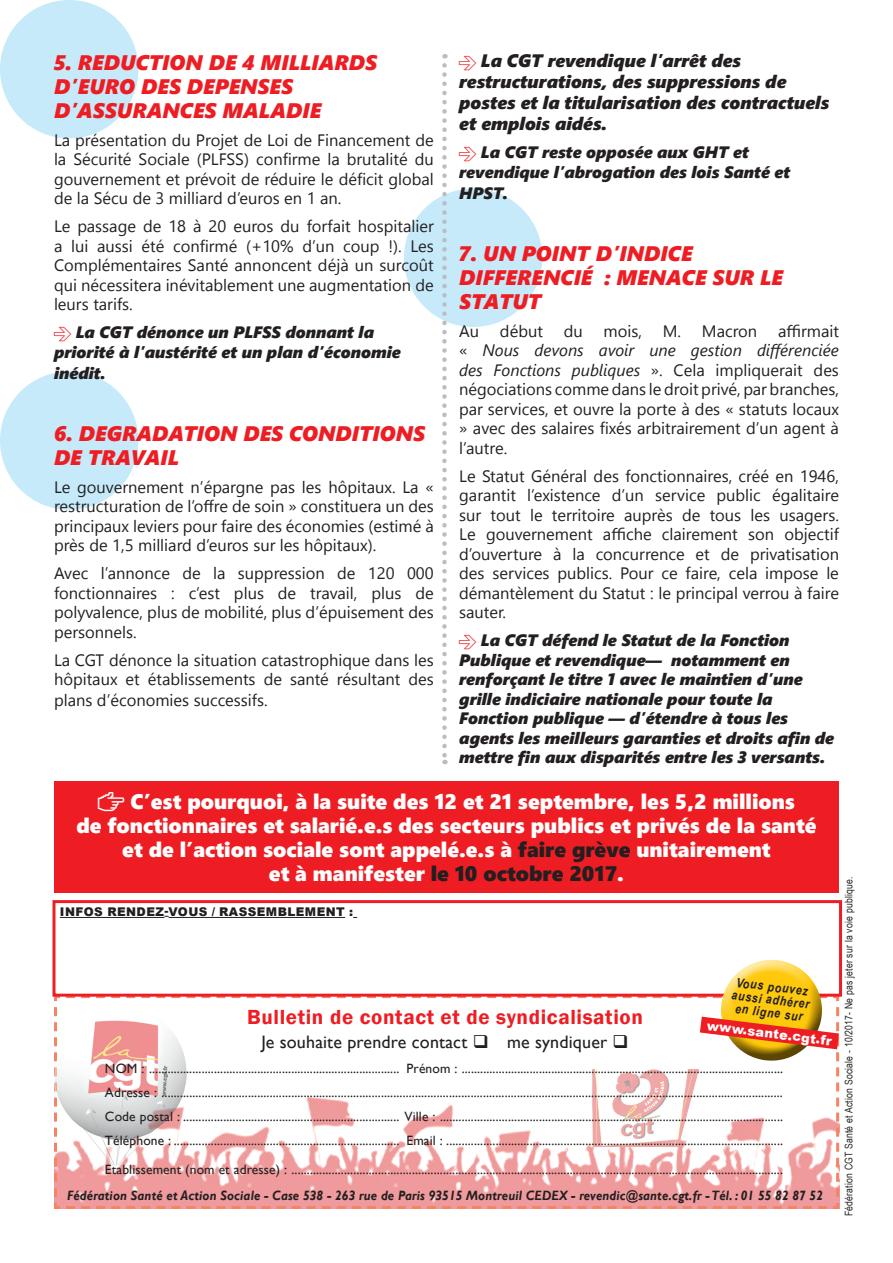
<style>
.page{position:relative;width:893px;height:1263px;background:#fff}
.page>*{position:absolute;margin:0;border:0;box-sizing:border-box;transform-origin:0 0}
.t1{font:21px/24px "Segoe UI Black";color:#fff;text-align:center}
.inter{font:italic 21px/24px "Segoe UI Black";color:#ee1d23}
.inter_2_coul{font:600 21px "Franklin Gothic";letter-spacing:.03em;color:#ee1d23}
.t2{font:italic 18px/21px "Segoe UI Black";color:#231f20}
.txt_courant{font:18px "Gill Sans";letter-spacing:.01em;color:#231f20}
.t3{font:16.5px/19.5px "Segoe UI";color:#231f20;text-align:justify}
.t4{font:italic 16.5px/19.5px "Segoe UI Black";color:#231f20}
.txt_courant-2{font:13.5px "Gill Sans";letter-spacing:.01em;color:#231f20}
.txt_courant-3{font:italic 700 13.5px "Gill Sans";letter-spacing:.01em;color:#231f20;scale:.93 1}
.txt_courant-4{font:italic 700 12.9px/12.9px "Arial Narrow";color:#231f20;text-align:center}
.txt_courant-5{font:900 12.9px "Arial";color:#fff}
.t5{font:900 12px "Arial";letter-spacing:.035em;color:#231f20}
.t6{font:10.5px "Arial Narrow";letter-spacing:.02em;color:#231f20}
.s1{font-family:"Arrowstfb";font-style:normal;color:#ee1d23}
.s2{font-family:"Arrowstfb";font-style:normal;font-size:16.5px;color:#ee1d23}
.s3{font-style:italic}
.s4{font-family:"Arrowstfb"}
.s5{color:#231f20}
</style>
<div class="page">
<div style="left:404px;top:189px;width:138px;height:138px;background:#c6eafa;border-radius:50%"></div>
<div style="left:0;top:371px;width:138px;height:139px;background:#c6eafa;border-radius:50%"></div>
<div style="left:54px;top:781px;width:785px;height:112px;background:#ee1d23"></div>
<svg style="left:54px;top:997px;width:786px;height:212px;background:#f09997"></svg>
<img style="left:54px;top:1008px;width:9px;height:157px">
<hr style="left:60px;top:917px;width:104px;height:1px;background:#231f20">
<hr style="left:169px;top:917px;width:176px;height:1px;background:#231f20">
<div style="left:52px;top:900px;width:790px;height:97px;border:3px solid #ee1d23"></div>
<div style="left:0;top:0;width:138px;height:138px;background:#c6eafa;border-radius:50%"></div>
<svg style="left:63px;top:951px;width:776px;height:246px"></svg>
<svg style="left:442px;top:65px;width:5px;height:699px"></svg>
<p class="inter" style="left:54px;top:49px;width:325px">5. REDUCTION DE 4 MILLIARDS<br>D’EURO DES DEPENSES<br>D’ASSURANCES MALADIE</p>
<p class="t3" style="left:54px;top:130px;width:381px">La présentation du Projet de Loi de Financement de la Sécurité Sociale (PLFSS) confirme la brutalité du gouvernement et prévoit de réduire le déficit global de la Sécu de 3 milliard d’euros en 1 an.</p>
<p class="t3" style="left:54px;top:216px;width:381px">Le passage de 18 à 20 euros du forfait hospitalier a lui aussi été confirmé (+10% d’un coup !). Les Complémentaires Santé annoncent déjà un surcoût qui nécessitera inévitablement une augmentation de leurs tarifs.</p>
<p class="t4" style="left:54px;top:321px;width:348px"><span class="s1">W</span> La CGT dénonce un PLFSS donnant la priorité à l’austérité et un plan d’économie</p>
<p class="t4" style="left:54px;top:362px;width:53px">inédit.</p>
<p class="inter" style="left:54px;top:420px;width:373px">6. DEGRADATION DES CONDITIONS<br>DE TRAVAIL</p>
<p class="t3" style="left:54px;top:477px;width:381px">Le gouvernement n’épargne pas les hôpitaux. La « restructuration de l’offre de soin » constituera un des principaux leviers pour faire des économies (estimé à près de 1,5 milliard d’euros sur les hôpitaux).</p>
<p class="t3" style="left:54px;top:563px;width:381px">Avec l’annonce de la suppression de 120 000 fonctionnaires : c’est plus de travail, plus de polyvalence, plus de mobilité, plus d’épuisement des personnels.</p>
<p class="t3" style="left:54px;top:650px;width:381px">La CGT dénonce la situation catastrophique dans les hôpitaux et établissements de santé résultant des</p>
<p class="t3" style="left:54px;top:690px;width:215px">plans d’économies successifs.</p>
<p class="t2" style="left:459px;top:49px;width:372px"><span class="s2">W</span> La CGT revendique l’arrêt des restructurations, des suppressions de postes et la titularisation des contractuels et emplois aidés.</p>
<p class="t4" style="left:459px;top:142px;width:332px"><span class="s1">W</span> La CGT reste opposée aux GHT et revendique l’abrogation des lois Santé et</p>
<p class="t4" style="left:459px;top:182px;width:50px">HPST.</p>
<p class="inter" style="left:459px;top:240px;width:325px">7. UN POINT D’INDICE<br>DIFFERENCIÉ : MENACE SUR LE<br>STATUT</p>
<p class="t3" style="left:459px;top:321px;width:21px">Au</p>
<p class="t3" style="left:500px;top:321px;width:44px">début</p>
<p class="t3" style="left:564px;top:321px;width:21px">du</p>
<p class="t3" style="left:603px;top:321px;width:40px">mois,</p>
<p class="t3" style="left:663px;top:321px;width:96px">M. Macron</p>
<p class="t3" style="left:459px;top:321px;width:381px;text-indent:319px">affirmait « <span class="s3">Nous devons avoir une gestion différenciée des Fonctions publiques</span> ». Cela impliquerait des négociations comme dans le droit privé, par branches, par services, et ouvre la porte à des « statuts locaux » avec des salaires fixés arbitrairement d’un agent à l’autre.</p>
<p class="t3" style="left:459px;top:466px;width:381px">Le Statut Général des fonctionnaires, créé en 1946, garantit l’existence d’un service public égalitaire sur tout le territoire auprès de tous les usagers.<br>Le gouvernement affiche clairement son objectif d’ouverture à la concurrence et de privatisation des services publics. Pour ce faire, cela impose le démantèlement du Statut : le principal verrou à faire sauter.</p>
<p class="t4" style="left:459px;top:630px;width:376px"><span class="s1">W</span> La CGT défend le Statut de la Fonction Publique et revendique— notamment en renforçant le titre 1 avec le maintien d’une grille indiciaire nationale pour toute la Fonction publique — d’étendre à tous les agents les meilleurs garanties et droits afin de mettre fin aux disparités entre les 3 versants.</p>
<p class="t1" style="left:76px;top:788px;width:742px"><span class="s4">A</span> C’est pourquoi, à la suite des 12 et 21 septembre, les 5,2 millions<br>de fonctionnaires et salarié.e.s des secteurs publics et privés de la santé et de l’action sociale sont appelé.e.s à <span class="s5">faire grève</span> unitairement<br>et à manifester <span class="s5">le 10 octobre 2017</span>.</p>
<p class="t5" style="left:60px;top:903px;width:295px">INFOS RENDEZ-VOUS / RASSEMBLEMENT :</p>
<p class="txt_courant-4" style="left:734px;top:975px;width:80px;rotate:7deg">Vous pouvez aussi adhérer en ligne sur</p>
<p class="inter_2_coul" style="left:247px;top:1004px;width:397px">Bulletin de contact et de syndicalisation</p>
<p class="txt_courant-5" style="left:708px;top:1016px;width:127px;rotate:7deg">www.sante.cgt.fr</p>
<p class="txt_courant" style="left:261px;top:1032px;width:369px">Je souhaite prendre contact ❑ me syndiquer ❑</p>
<p class="txt_courant-2" style="left:105px;top:1060px;width:680px">NOM : ................................................................................. Prénom : ........................................................................................................</p>
<p class="txt_courant-2" style="left:105px;top:1084px;width:679px">Adresse : .........................................................................................................................................................................................................</p>
<p class="txt_courant-2" style="left:105px;top:1109px;width:680px">Code postal : ...................................................................... Ville : ...............................................................................................................</p>
<p class="txt_courant-2" style="left:105px;top:1133px;width:680px">Téléphone : ......................................................................... Email : .............................................................................................................</p>
<p class="txt_courant-2" style="left:105px;top:1162px;width:679px">Etablissement (nom et adresse) : ...............................................................................................................................................................</p>
<p class="txt_courant-3" style="left:67px;top:1188px;width:814px">Fédération Santé et Action Sociale - Case 538 - 263 rue de Paris 93515 Montreuil CEDEX - revendic@sante.cgt.fr - Tél. : 01 55 82 87 52</p>
<p class="t6" style="left:841px;top:1216px;width:341px;rotate:-90deg">Fédération CGT Santé et Action Sociale - 10/2017- Ne pas jeter sur la voie publique.</p>
</div>
